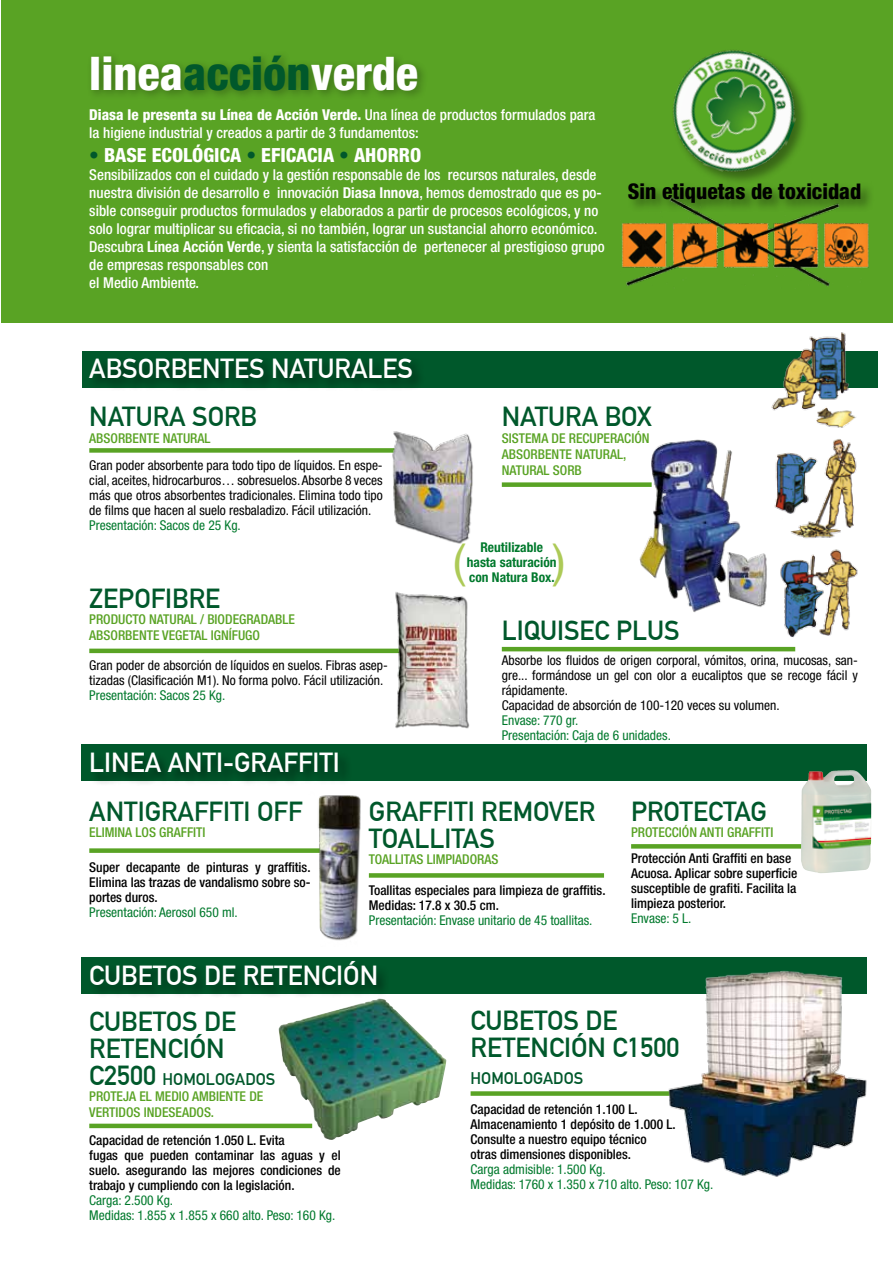
<style>
.page{position:relative;width:893px;height:1263px;background:#fff}
.page>*{position:absolute;margin:0;border:0;box-sizing:border-box;transform-origin:0 0}
.t1{font:800 condensed 46.5px "Helvetica Neue LT Std";color:#fff}
.t2{font:46.5px "Helvetica";color:#adca57}
.t3{font:27px/27px "DIN Mittelschrift LT";color:#00582b}
.t4{font:27px "DIN Mittelschrift LT";color:#fff}
.t5{font:800 condensed 21.6px "Helvetica Neue LT Std";color:#000}
.t6{font:800 condensed 19.5px "Helvetica Neue LT Std";color:#fff}
.t7{font:16.5px "DIN Mittelschrift LT";color:#00582b}
.t8{font:500 condensed 15px/18px "Helvetica Neue LT Std";color:#fff}
.t9{font:500 condensed 13.5px/15px "Helvetica Neue LT Std";color:#000}
.t10{font:condensed 13.5px/15px "Helvetica Neue LT Std";color:#000}
.t11{font:condensed 13.5px/15px "Helvetica Neue LT Std";color:#00792c}
.t12{font:500 condensed 13.5px/16.2px "Helvetica Neue LT Std";color:#59a324}
.t13{font:700 condensed 13.5px/15px "Helvetica Neue LT Std";color:#00792c;text-align:center}
.s1{color:#00582b}
.s2{font-weight:800}
.s3{font-weight:700}
.s4{font-size:27px}
</style>
<div class="page">
<img style="left:278px;top:999px;width:168px;height:141px">
<div style="left:1px;top:0;width:892px;height:322px;background:#59a324"></div>
<div style="left:82px;top:744px;width:785px;height:36px;background:#00582b"></div>
<div style="left:89px;top:848px;width:246px;height:5px;background:#59a324"></div>
<div style="left:369px;top:873px;width:235px;height:5px;background:#59a324"></div>
<div style="left:631px;top:844px;width:176px;height:5px;background:#59a324"></div>
<div style="left:90px;top:751px;width:262px;height:35px;background:#000;opacity:.5"></div>
<img style="left:673px;top:50px;width:131px;height:131px">
<img style="left:308px;top:795px;width:63px;height:146px">
<div style="left:627px;top:181px;width:247px;height:35px;background:#000;opacity:.4"></div>
<img style="left:621px;top:194px;width:249px;height:93px">
<div style="left:82px;top:351px;width:796px;height:36px;background:#00582b"></div>
<div style="left:89px;top:448px;width:319px;height:5px;background:#59a324"></div>
<hr style="left:502px;top:647px;width:293px;height:4px;background:#59a324">
<hr style="left:89px;top:649px;width:325px;height:4px;background:#59a324">
<div style="left:502px;top:482px;width:150px;height:5px;background:#59a324"></div>
<div style="left:89px;top:356px;width:336px;height:36px;background:#000;opacity:.5"></div>
<img style="left:390px;top:431px;width:83px;height:113px">
<img style="left:390px;top:592px;width:80px;height:137px">
<img style="left:639px;top:439px;width:125px;height:174px">
<img style="left:764px;top:332px;width:102px;height:319px">
<div style="left:87px;top:50px;width:341px;height:52px;background:#000;opacity:.3"></div>
<img style="left:803px;top:770px;width:47px;height:16px">
<div style="left:82px;top:957px;width:785px;height:36px;background:#00582b"></div>
<hr style="left:89px;top:1124px;width:223px;height:4px;background:#59a324">
<div style="left:89px;top:959px;width:301px;height:40px;background:#000;opacity:.5"></div>
<div style="left:471px;top:1091px;width:222px;height:5px;background:#59a324"></div>
<img style="left:666px;top:970px;width:201px;height:207px">
<h1 class="t1" style="left:89px;top:45px;width:330px">linea<span class="s1">acción</span>verde</h1>
<p class="t8" style="left:89px;top:106px;width:508px"><span class="s2">Diasa le presenta su Línea de Acción Verde.</span> Una línea de productos formulados para la higiene industrial y creados a partir de 3 fundamentos:</p>
<h3 class="t6" style="left:89px;top:143px;width:333px"><span class="s1">•</span> BASE ECOLÓGICA <span class="s1">•</span> EFICACIA <span class="s1">•</span> AHORRO</h3>
<p class="t8" style="left:89px;top:166px;width:517px">Sensibilizados con el cuidado y la gestión responsable de los recursos naturales, desde nuestra división de desarrollo e innovación <span class="s3">Diasa Innova</span>, hemos demostrado que es po&shy;sible conseguir productos formulados y elaborados a partir de procesos ecológicos, y no solo lograr multiplicar su eficacia, si no también, lograr un sustancial ahorro económico.<br>Descubra <span class="s3">Línea Acción Verde</span>, y sienta la satisfacción de pertenecer al prestigioso grupo de empresas responsables con<br>el Medio Ambiente.</p>
<h3 class="t5" style="left:628px;top:178px;width:235px">Sin etiquetas de toxicidad</h3>
<h2 class="t4" style="left:89px;top:352px;width:325px">ABSORBENTES NATURALES</h2>
<h2 class="t3" style="left:89px;top:404px;width:169px">NATURA SORB</h2>
<p class="t12" style="left:89px;top:429px;width:123px">ABSORBENTE NATURAL</p>
<p class="t10" style="left:89px;top:458px;width:295px;text-align:justify">Gran poder absorbente para todo tipo de líquidos. En espe&shy;cial, aceites, hidrocarburos… sobresuelos. Absorbe 8 veces más que otros absorbentes tradicionales. Elimina todo tipo de films que hacen al suelo resbaladizo. Fácil utilización.</p>
<p class="t11" style="left:89px;top:518px;width:153px">Presentación: Sacos de 25 Kg.</p>
<h2 class="t3" style="left:89px;top:585px;width:132px">ZEPOFIBRE</h2>
<p class="t12" style="left:89px;top:611px;width:207px">PRODUCTO NATURAL / BIODEGRADABLE<br>ABSORBENTE VEGETAL IGNÍFUGO</p>
<p class="t10" style="left:89px;top:658px;width:300px">Gran poder de absorción de líquidos en suelos. Fibras asep&shy;tizadas (Clasificación M1). No forma polvo. Fácil utilización.</p>
<p class="t11" style="left:89px;top:688px;width:138px">Presentación: Sacos 25 Kg.</p>
<h2 class="t4" style="left:89px;top:747px;width:252px">LINEA ANTI-GRAFFITI</h2>
<h2 class="t3" style="left:502px;top:404px;width:151px">NATURA BOX</h2>
<p class="t12" style="left:502px;top:429px;width:149px">SISTEMA DE RECUPERACIÓN<br>ABSORBENTE NATURAL,<br>NATURAL SORB</p>
<p class="t13" style="left:467px;top:539px;width:91px">Reutilizable hasta saturación</p>
<h1 class="t2" style="left:452px;top:525px;width:17px">(</h1>
<h1 class="t2" style="left:551px;top:525px;width:17px">)</h1>
<p class="t13" style="left:469px;top:569px;width:87px">con Natura Box.</p>
<h2 class="t3" style="left:502px;top:617px;width:179px">LIQUISEC PLUS</h2>
<p class="t10" style="left:502px;top:652px;width:358px">Absorbe los fluidos de origen corporal, vómitos, orina, mucosas, san&shy;gre... formándose un gel con olor a eucaliptos que se recoge fácil y rápidamente.<br>Capacidad de absorción de 100-120 veces su volumen.</p>
<p class="t11" style="left:502px;top:712px;width:171px">Envase: 770 gr.<br>Presentación: Caja de 6 unidades.</p>
<h2 class="t3" style="left:89px;top:798px;width:215px">ANTIGRAFFITI OFF</h2>
<p class="t12" style="left:89px;top:824px;width:118px">ELIMINA LOS GRAFFITI</p>
<p class="t9" style="left:89px;top:859px;width:223px;text-align:justify">Super decapante de pinturas y graffitis.<br>Elimina las trazas de vandalismo sobre so&shy;portes duros.</p>
<p class="t11" style="left:89px;top:904px;width:150px">Presentación: Aerosol 650 ml.</p>
<h2 class="t3" style="left:369px;top:798px;width:228px">GRAFFITI REMOVER<br>TOALLITAS</h2>
<p class="t12" style="left:369px;top:851px;width:131px">TOALLITAS LIMPIADORAS</p>
<p class="t9" style="left:369px;top:883px;width:238px">Toallitas especiales para limpieza de graffitis.<br>Medidas: 17.8 x 30.5 cm.</p>
<p class="t11" style="left:369px;top:913px;width:225px">Presentación: Envase unitario de 45 toallitas.</p>
<h2 class="t4" style="left:89px;top:960px;width:290px">CUBETOS DE RETENCIÓN</h2>
<h2 class="t3" style="left:631px;top:798px;width:137px">PROTECTAG</h2>
<p class="t12" style="left:631px;top:824px;width:144px">PROTECCIÓN ANTI GRAFFITI</p>
<p class="t9" style="left:631px;top:850px;width:168px">Protección Anti Graffiti en base<br>Acuosa. Aplicar sobre superficie susceptible de grafiti. Facilita la limpieza posterior.</p>
<p class="t11" style="left:631px;top:911px;width:62px">Envase: 5 L.</p>
<h2 class="t3" style="left:89px;top:1008px;width:148px">CUBETOS DE<br>RETENCIÓN</h2>
<p class="t7" style="left:89px;top:1069px;width:187px"><span class="s4">C2500</span> HOMOLOGADOS</p>
<p class="t12" style="left:89px;top:1088px;width:176px">PROTEJA EL MEDIO AMBIENTE DE<br>VERTIDOS INDESEADOS.</p>
<p class="t9" style="left:89px;top:1132px;width:253px">Capacidad de retención 1.050 L. Evita<br>fugas que pueden contaminar las aguas y el suelo. asegurando las mejores condiciones de trabajo y cumpliendo con la legislación.</p>
<p class="t11" style="left:89px;top:1192px;width:247px">Carga: 2.500 Kg.<br>Medidas: 1.855 x 1.855 x 660 alto. Peso: 160 Kg.</p>
<h2 class="t3" style="left:471px;top:1007px;width:210px">CUBETOS DE<br>RETENCIÓN C1500</h2>
<p class="t7" style="left:471px;top:1069px;width:114px">HOMOLOGADOS</p>
<p class="t9" style="left:471px;top:1102px;width:207px">Capacidad de retención 1.100 L.<br>Almacenamiento 1 depósito de 1.000 L.<br>Consulte a nuestro equipo técnico otras dimensiones disponibles.</p>
<p class="t11" style="left:471px;top:1162px;width:244px">Carga admisible: 1.500 Kg.<br>Medidas: 1760 x 1.350 x 710 alto. Peso: 107 Kg.</p>
</div>
